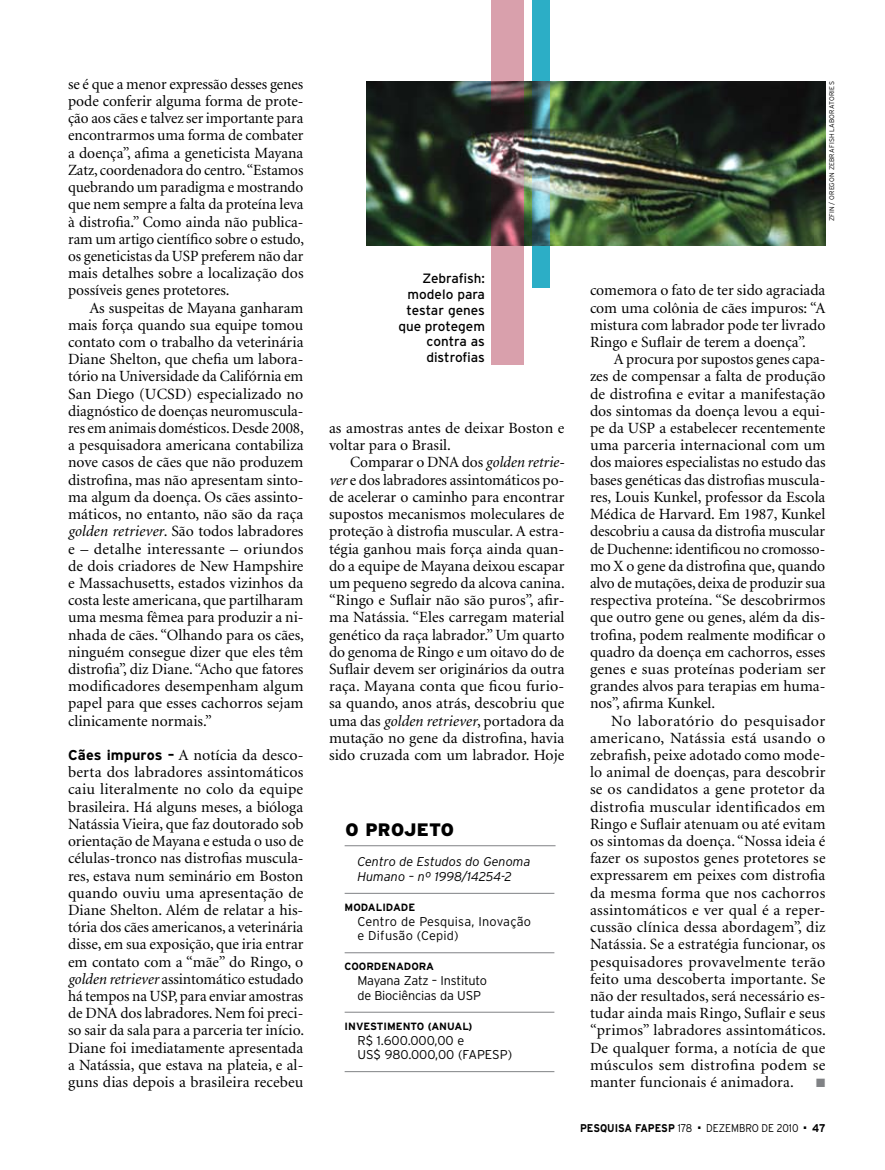
<style>
.page{position:relative;width:885px;height:1170px;background:#fff}
.page>*{position:absolute;margin:0;border:0;box-sizing:border-box;transform-origin:0 0}
.t1{font:900 18px "Interstate";letter-spacing:.01em;color:#000}
.t2{font:15.6px/17.2px "Minion";color:#000;text-align:justify}
.t3{font:13.5px/15.8px "Interstate";color:#000;text-align:right}
.t4{font:300 12.75px/14.7px "Interstate";color:#000}
.t5{font:italic 300 12.75px/14.7px "Interstate";color:#000}
.t6{font:12px "Zapf Dingbats";color:#808285}
.t7{font:700 11.25px "Interstate";color:#000;scale:.9 1}
.t8{font:300 11.25px "Interstate";color:#000;scale:.9 1}
.t9{font:700 10.5px "Interstate";color:#000}
.t10{font:300 6.75px "Interstate";letter-spacing:.025em;color:#000}
.s1{font-style:italic}
.s2{font-family:"Interstate";font-weight:700;font-size:14.25px}
.s3{font-weight:300}
</style>
<div class="page">
<img style="left:367px;top:82px;width:458px;height:163px">
<hr style="left:344px;top:892px;width:210px;height:1px;background:#808285">
<hr style="left:344px;top:952px;width:210px;height:1px;background:#808285">
<hr style="left:344px;top:1011px;width:210px;height:1px;background:#808285">
<hr style="left:344px;top:1071px;width:210px;height:1px;background:#808285">
<hr style="left:344px;top:845px;width:211px;height:1px;background:#808285">
<svg style="left:491px;top:0;width:33px;height:365px;background:#a37780"></svg>
<svg style="left:532px;top:0;width:17px;height:288px;background:#4a99a8"></svg>
<p class="t2" style="left:68px;top:76px;width:237px">se é que a menor expressão desses genes pode conferir alguma forma de prote&shy;ção aos cães e talvez ser importante para encontrarmos uma forma de combater a doença”, afima a geneticista Mayana Zatz, coordenadora do centro. “Estamos quebrando um paradigma e mostrando que nem sempre a falta da proteína leva à distrofia.” Como ainda não publica&shy;ram um artigo científico sobre o estudo, os geneticistas da USP preferem não dar mais detalhes sobre a localização dos possíveis genes protetores.</p>
<p class="t2" style="left:68px;top:299px;width:237px;text-indent:21px">As suspeitas de Mayana ganharam mais força quando sua equipe tomou contato com o trabalho da veterinária Diane Shelton, que chefia um labora&shy;tório na Universidade da Califórnia em San Diego (UCSD) especializado no diagnóstico de doenças neuromuscula&shy;res em animais domésticos. Desde 2008, a pesquisadora americana contabiliza nove casos de cães que não produzem distrofina, mas não apresentam sinto&shy;ma algum da doença. Os cães assinto&shy;máticos, no entanto, não são da raça <span class="s1">golden retriever</span>. São todos labradores e – detalhe interessante – oriundos de dois criadores de New Hampshire e Massachusetts, estados vizinhos da costa leste americana, que partilharam uma mesma fêmea para produzir a ni&shy;nhada de cães. “Olhando para os cães, ninguém consegue dizer que eles têm distrofia”, diz Diane. “Acho que fatores modificadores desempenham algum papel para que esses cachorros sejam clinicamente normais.”</p>
<p class="t2" style="left:68px;top:747px;width:237px"><span class="s2">CÃES IMPUROS –</span> A notícia da desco&shy;berta dos labradores assintomáticos caiu literalmente no colo da equipe brasileira. Há alguns meses, a bióloga Natássia Vieira, que faz doutorado sob orientação de Mayana e estuda o uso de células-tronco nas distrofias muscula&shy;res, estava num seminário em Boston quando ouviu uma apresentação de Diane Shelton. Além de relatar a his&shy;tória dos cães americanos, a veterinária disse, em sua exposição, que iria entrar em contato com a “mãe” do Ringo, o <span class="s1">golden retriever</span> assintomático estudado há tempos na USP, para enviar amostras de DNA dos labradores. Nem foi preci&shy;so sair da sala para a parceria ter início.<br>Diane foi imediatamente apresentada a Natássia, que estava na plateia, e al&shy;guns dias depois a brasileira recebeu</p>
<p class="t10" style="left:828px;top:221px;width:141px;rotate:-90deg">ZFIN / Oregon Zebrafish Laboratories</p>
<p class="t3" style="left:398px;top:270px;width:88px">Zebrafish: modelo para testar genes que protegem contra as distrofias</p>
<p class="t2" style="left:329px;top:420px;width:237px">as amostras antes de deixar Boston e voltar para o Brasil.</p>
<p class="t2" style="left:329px;top:454px;width:237px;text-indent:21px">Comparar o DNA dos <span class="s1">golden retrie&shy;ver</span> e dos labradores assintomáticos po&shy;de acelerar o caminho para encontrar supostos mecanismos moleculares de proteção à distrofia muscular. A estra&shy;tégia ganhou mais força ainda quan&shy;do a equipe de Mayana deixou escapar um pequeno segredo da alcova canina. “Ringo e Suflair não são puros”, afir&shy;ma Natássia. “Eles carregam material genético da raça labrador.” Um quarto do genoma de Ringo e um oitavo do de Suflair devem ser originários da outra raça. Mayana conta que ficou furio&shy;sa quando, anos atrás, descobriu que uma das <span class="s1">golden retriever</span>, portadora da mutação no gene da distrofina, havia sido cruzada com um labrador. Hoje</p>
<p class="t1" style="left:345px;top:818px;width:107px">O PROJETO</p>
<p class="t5" style="left:357px;top:854px;width:175px">Centro de Estudos do Genoma<br>Humano – nº 1998/14254-2</p>
<p class="t9" style="left:344px;top:901px;width:70px">MODALI DADE</p>
<p class="t4" style="left:357px;top:913px;width:175px">Centro de Pesquisa, I novação e Difusão (Cepid)</p>
<p class="t9" style="left:344px;top:960px;width:90px">COORDE-NA-DORA</p>
<p class="t4" style="left:357px;top:973px;width:131px">Mayana Zatz – I nstituto de Biociências da US P</p>
<p class="t9" style="left:344px;top:1020px;width:129px">I NVESTI MENTO (ANUAL)</p>
<p class="t4" style="left:357px;top:1032px;width:156px">R$ 1.600.000,00 e<br>US$ 980.000,00 (FAPES P)</p>
<p class="t2" style="left:590px;top:282px;width:237px">comemora o fato de ter sido agraciada com uma colônia de cães impuros: “A mistura com labrador pode ter livrado Ringo e Suflair de terem a doença”.</p>
<p class="t2" style="left:590px;top:351px;width:237px;text-indent:24px">A procura por supostos genes capa&shy;zes de compensar a falta de produção de distrofina e evitar a manifestação dos sintomas da doença levou a equi&shy;pe da USP a estabelecer recentemente uma parceria internacional com um dos maiores especialistas no estudo das bases genéticas das distrofias muscula&shy;res, Louis Kunkel, professor da Escola Médica de Harvard. Em 1987, Kunkel descobriu a causa da distrofia muscular de Duchenne: identificou no cromosso&shy;mo X o gene da distrofina que, quando alvo de mutações, deixa de produzir sua respectiva proteína. “Se descobrirmos que outro gene ou genes, além da dis&shy;trofina, podem realmente modificar o quadro da doença em cachorros, esses genes e suas proteínas poderiam ser grandes alvos para terapias em huma&shy;nos”, afirma Kunkel.</p>
<p class="t2" style="left:590px;top:712px;width:237px;text-indent:21px">No laboratório do pesquisador americano, Natássia está usando o zebrafish, peixe adotado como mode&shy;lo animal de doenças, para descobrir se os candidatos a gene protetor da distrofia muscular identificados em Ringo e Suflair atenuam ou até evitam os sintomas da doença. “Nossa ideia é fazer os supostos genes protetores se expressarem em peixes com distrofia da mesma forma que nos cachorros assintomáticos e ver qual é a reper&shy;cussão clínica dessa abordagem”, diz Natássia. Se a estratégia funcionar, os pesquisadores provavelmente terão feito uma descoberta importante. Se não der resultados, será necessário es&shy;tudar ainda mais Ringo, Suflair e seus “primos” labradores assintomáticos.<br>De qualquer forma, a notícia de que músculos sem distrofina podem se manter funcionais é animadora.</p>
<p class="t6" style="left:816px;top:1077px;width:11px">■</p>
<p class="t7" style="left:580px;top:1121px;width:126px">PESQUISA FAPESP <span class="s3">178</span></p>
<p class="t8" style="left:698px;top:1121px;width:113px">■ dezembro DE 2010</p>
<p class="t7" style="left:803px;top:1121px;width:25px">■ 47</p>
</div>
